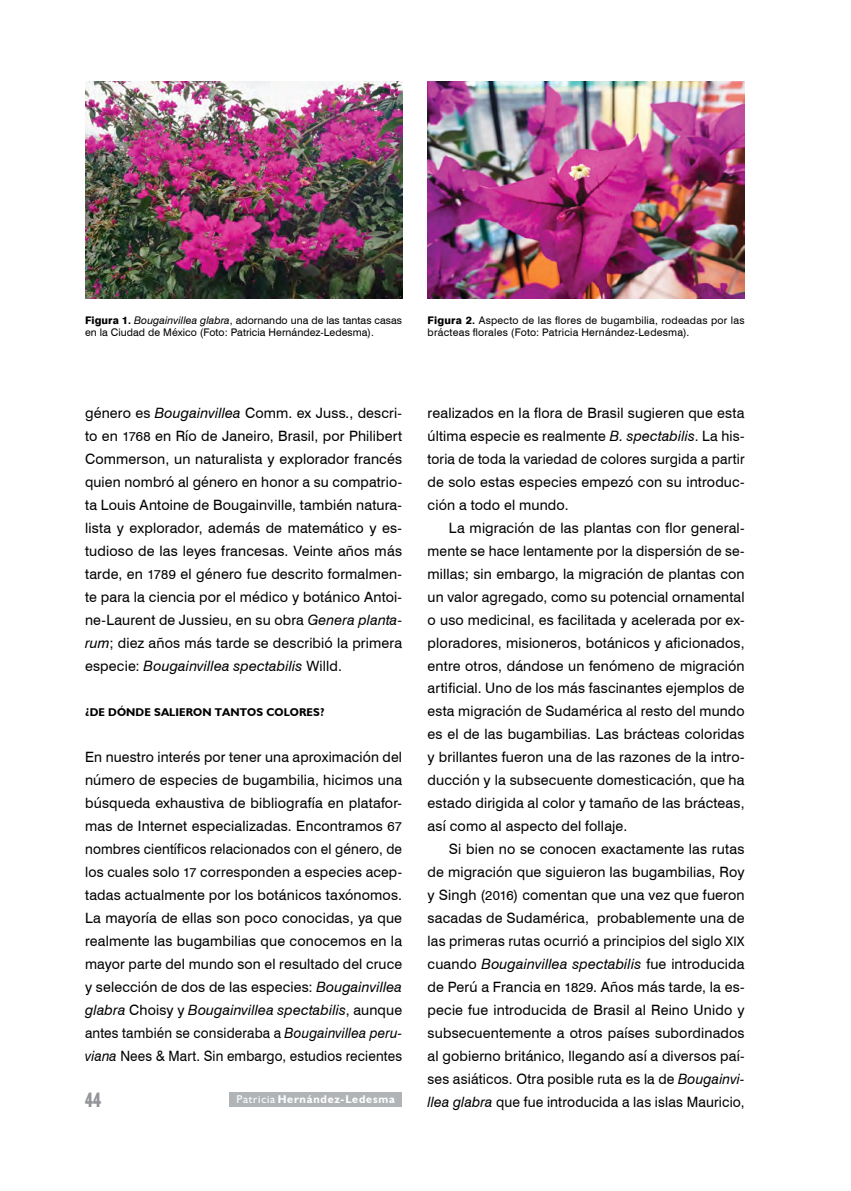
<style>
.page{position:relative;width:851px;height:1191px;background:#fff}
.page>*{position:absolute;margin:0;border:0;box-sizing:border-box;transform-origin:0 0}
.t1{font:700 condensed 21px "Humanist 521 BT Xtra";color:#939598;scale:.75 1}
.txt{font:14.25px/23px "Swiss 721 BT";letter-spacing:.01em;color:#000;text-align:justify}
.t2{font:700 11.25px "Humanist 521 BT";letter-spacing:.01em;color:#000}
.t3{font:700 11.25px "Humanist 521 BT";letter-spacing:.07em;color:#fff}
.pie_fig{font:10.5px/12.6px "Swiss 721 BT";letter-spacing:.015em;color:#000}
.s1{font-weight:800}
.s2{font-weight:700}
.s3{font-style:italic}
.s4{font-size:13.05px}
.s5{font-weight:400}
</style>
<div class="page">
<div style="left:229px;top:1092px;width:173px;height:14px;background:#b1b4b6"></div>
<img style="left:85px;top:82px;width:317px;height:217px">
<img style="left:427px;top:82px;width:317px;height:217px">
<p class="pie_fig" style="left:85px;top:313px;width:318px"><span class="s1">Figura 1</span><span class="s2">.</span> <span class="s3">Bougainvillea glabra</span>, adornando una de las tantas casas en la Ciudad de México (Foto: Patricia Hernández-Ledesma).</p>
<p class="pie_fig" style="left:427px;top:313px;width:318px"><span class="s1">Figura 2</span><span class="s2">.</span> Aspecto de las flores de bugambilia, rodeadas por las brácteas florales (Foto: Patricia Hernández-Ledesma).</p>
<p class="txt" style="left:85px;top:401px;width:318px">género es <span class="s3">Bougainvillea</span> Comm. ex Juss<span class="s3">.</span>, descri&shy;to en <span class="s4">1768</span> en Río de Janeiro, Brasil, por Philibert Commerson, un naturalista y explorador francés quien nombró al género en honor a su compatrio&shy;ta Louis Antoine de Bougainville, también natura&shy;lista y explorador, además de matemático y es&shy;tudioso de las leyes francesas. Veinte años más tarde, en <span class="s4">1789</span> el género fue descrito formalmen&shy;te para la ciencia por el médico y botánico Antoi&shy;ne-Laurent de Jussieu, en su obra <span class="s3">Genera planta&shy;rum</span>; diez años más tarde se describió la primera especie: <span class="s3">Bougainvillea spectabilis</span> Willd.</p>
<p class="t2" style="left:85px;top:705px;width:241px">¿DE DÓNDE SALIERON TANTOS COLORES?</p>
<p class="txt" style="left:85px;top:745px;width:318px">En nuestro interés por tener una aproximación del número de especies de bugambilia, hicimos una búsqueda exhaustiva de bibliografía en platafor&shy;mas de Internet especializadas. Encontramos <span class="s4">67 </span>nombres científicos relacionados con el género, de los cuales solo <span class="s4">17</span> corresponden a especies acep&shy;tadas actualmente por los botánicos taxónomos.<br>La mayoría de ellas son poco conocidas, ya que realmente las bugambilias que conocemos en la mayor parte del mundo son el resultado del cruce y selección de dos de las especies: <span class="s3">Bougainvillea glabra</span> Choisy y <span class="s3">Bougainvillea spectabilis</span>, aunque antes también se consideraba a <span class="s3">Bougainvillea peru&shy;viana</span> Nees &amp; Mart. Sin embargo, estudios recientes</p>
<h1 class="t1" style="left:85px;top:1086px;width:23px">44</h1>
<p class="t3" style="left:236px;top:1092px;width:160px"><span class="s5">Patricia</span> Hernández-Ledesma</p>
<p class="txt" style="left:427px;top:401px;width:318px">realizados en la flora de Brasil sugieren que esta última especie es realmente <span class="s3">B. spectabilis</span>. La his&shy;toria de toda la variedad de colores surgida a partir de solo estas especies empezó con su introduc&shy;ción a todo el mundo.</p>
<p class="txt" style="left:427px;top:515px;width:318px;text-indent:21px">La migración de las plantas con flor general&shy;mente se hace lentamente por la dispersión de se&shy;millas; sin embargo, la migración de plantas con un valor agregado, como su potencial ornamental o uso medicinal, es facilitada y acelerada por ex&shy;ploradores, misioneros, botánicos y aficionados, entre otros, dándose un fenómeno de migración artificial. Uno de los más fascinantes ejemplos de esta migración de Sudamérica al resto del mundo es el de las bugambilias. Las brácteas coloridas y brillantes fueron una de las razones de la intro&shy;ducción y la subsecuente domesticación, que ha estado dirigida al color y tamaño de las brácteas, así como al aspecto del follaje.</p>
<p class="txt" style="left:427px;top:837px;width:318px;text-indent:21px">Si bien no se conocen exactamente las rutas de migración que siguieron las bugambilias, Roy y Singh (<span class="s4">2016</span>) comentan que una vez que fueron sacadas de Sudamérica, probablemente una de las primeras rutas ocurrió a principios del siglo <span class="s4">XIX </span>cuando <span class="s3">Bougainvillea spectabilis</span> fue introducida de Perú a Francia en <span class="s4">1829</span>. Años más tarde, la es&shy;pecie fue introducida de Brasil al Reino Unido y subsecuentemente a otros países subordinados al gobierno británico, llegando así a diversos paí&shy;ses asiáticos. Otra posible ruta es la de <span class="s3">Bougainvi&shy;llea glabra</span> que fue introducida a las islas Mauricio,</p>
</div>
